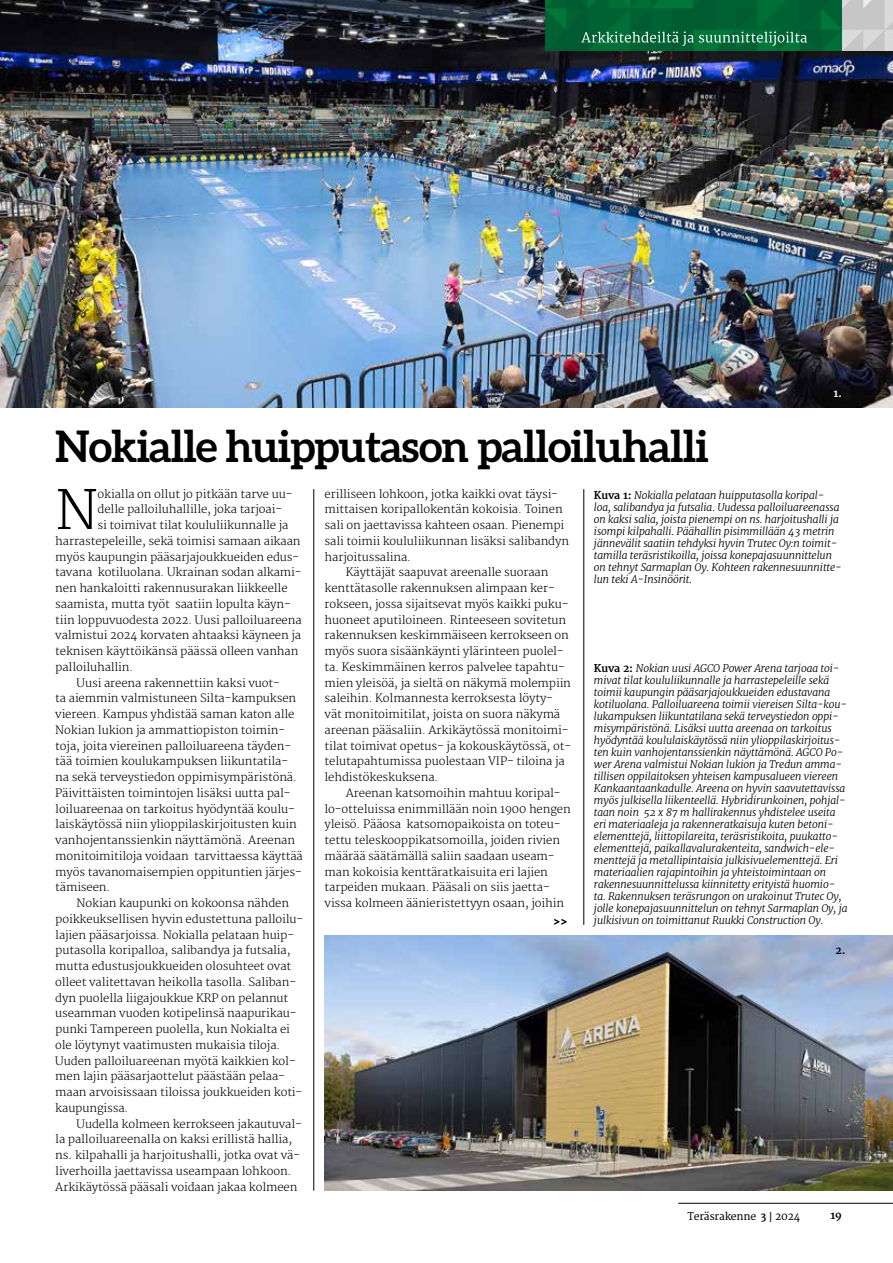
<style>
.page{position:relative;width:893px;height:1263px;background:#fff}
.page>*{position:absolute;margin:0;border:0;box-sizing:border-box;transform-origin:0 0}
.t1{font:300 52.8px "Merriweather";color:#000}
.t2{font:700 43.5px "Aleo";letter-spacing:-.025em;color:#000}
.t3{font:300 11.25px "Merriweather";letter-spacing:-.01em;color:#000}
.t4{font:italic 300 10.5px/12px "Merriweather";letter-spacing:-.01em;color:#000}
.t5{font:10.5px "Merriweather";letter-spacing:-.025em;color:#000}
.t6{font:700 10.5px "Merriweather";color:#000}
.t7{font:700 10.5px "Merriweather";color:#fff}
.s1{font-weight:700;font-style:normal}
.s2{font-weight:700}
</style>
<div class="page">
<hr style="left:678px;top:1203px;width:215px;height:1px;background:#000">
<img style="left:325px;top:935px;width:568px;height:256px">
<img style="left:0;top:0;width:893px;height:407px">
<svg style="left:545px;top:0;width:348px;height:51px;background:#24774f"></svg>
<svg style="left:554px;top:919px;width:13px;height:6px"></svg>
<hr style="left:313px;top:489px;width:1px;height:702px;background:#000">
<hr style="left:583px;top:489px;width:1px;height:436px;background:#000">
<p class="t7" style="left:833px;top:387px;width:10px">1.</p>
<h2 class="t2" style="left:55px;top:421px;width:655px">Nokialle huipputason palloiluhalli</h2>
<p class="t3" style="left:325px;top:487px;width:235px">erilliseen lohkoon, jotka kaikki ovat täysi-</p>
<p class="t3" style="left:325px;top:503px;width:240px">mittaisen koripallokentän kokoisia. Toinen</p>
<p class="t3" style="left:325px;top:518px;width:241px">sali on jaettavissa kahteen osaan. Pienempi</p>
<p class="t3" style="left:325px;top:534px;width:246px">sali toimii koululiikunnan lisäksi salibandyn</p>
<p class="t3" style="left:325px;top:550px;width:88px">harjoitussalina.</p>
<p class="t3" style="left:346px;top:566px;width:204px">Käyttäjät saapuvat areenalle suoraan</p>
<p class="t3" style="left:325px;top:581px;width:232px">kenttätasolle rakennuksen alimpaan ker-</p>
<p class="t3" style="left:325px;top:597px;width:245px">rokseen, jossa sijaitsevat myös kaikki puku-</p>
<p class="t3" style="left:325px;top:613px;width:243px">huoneet aputiloineen. Rinteeseen sovitetun</p>
<p class="t3" style="left:325px;top:629px;width:246px">rakennuksen keskimmäiseen kerrokseen on</p>
<p class="t3" style="left:325px;top:644px;width:241px">myös suora sisäänkäynti ylärinteen puolel-</p>
<p class="t3" style="left:325px;top:660px;width:242px">ta. Keskimmäinen kerros palvelee tapahtu-</p>
<p class="t3" style="left:325px;top:676px;width:248px">mien yleisöä, ja sieltä on näkymä molempiin</p>
<p class="t3" style="left:325px;top:692px;width:230px">saleihin. Kolmannesta kerroksesta löyty-</p>
<p class="t3" style="left:325px;top:707px;width:237px">vät monitoimitilat, joista on suora näkymä</p>
<p class="t3" style="left:325px;top:723px;width:245px">areenan pääsaliin. Arkikäytössä monitoimi-</p>
<p class="t3" style="left:325px;top:739px;width:248px">tilat toimivat opetus- ja kokouskäytössä, ot-</p>
<p class="t3" style="left:325px;top:755px;width:242px">telutapahtumissa puolestaan VIP- tiloina ja</p>
<p class="t3" style="left:325px;top:770px;width:115px">lehdistökeskuksena.</p>
<p class="t3" style="left:346px;top:786px;width:216px">Areenan katsomoihin mahtuu koripal-</p>
<p class="t3" style="left:325px;top:802px;width:248px">lo-otteluissa enimmillään noin 1900 hengen</p>
<p class="t3" style="left:325px;top:818px;width:237px">yleisö. Pääosa katsomopaikoista on toteu-</p>
<p class="t3" style="left:325px;top:833px;width:237px">tettu teleskooppikatsomoilla, joiden rivien</p>
<p class="t3" style="left:325px;top:849px;width:231px">määrää säätämällä saliin saadaan useam-</p>
<p class="t3" style="left:325px;top:865px;width:225px">man kokoisia kenttäratkaisuita eri lajien</p>
<p class="t3" style="left:325px;top:881px;width:227px">tarpeiden mukaan. Pääsali on siis jaetta-</p>
<p class="t3" style="left:325px;top:896px;width:241px">vissa kolmeen äänieristettyyn osaan, joihin</p>
<h1 class="t1" style="left:55px;top:479px;width:44px">N</h1>
<p class="t3" style="left:98px;top:487px;width:196px">okialla on ollut jo pitkään tarve uu-</p>
<p class="t4" style="left:594px;top:490px;width:249px"><span class="s1">Kuva 1:</span> Nokialla pelataan huipputasolla koripal&shy;loa, salibandya ja futsalia. Uudessa palloiluareenassa on kaksi salia, joista pienempi on ns. harjoitushalli ja isompi kilpahalli. Päähallin pisimmillään 43 metrin jännevälit saatiin tehdyksi hyvin Trutec Oy:n toimit&shy;tamilla teräsristikoilla, joissa konepajasuunnittelun on tehnyt Sarmaplan Oy. Kohteen rakennesuunnitte&shy;lun teki A-Insinöörit.</p>
<p class="t3" style="left:98px;top:503px;width:186px">delle palloiluhallille, joka tarjoai-</p>
<p class="t3" style="left:98px;top:518px;width:192px">si toimivat tilat koululiikunnalle ja</p>
<p class="t3" style="left:55px;top:534px;width:247px">harrastepeleille, sekä toimisi samaan aikaan</p>
<p class="t3" style="left:55px;top:550px;width:246px">myös kaupungin pääsarjajoukkueiden edus-</p>
<p class="t3" style="left:55px;top:566px;width:248px">tavana kotiluolana. Ukrainan sodan alkami-</p>
<p class="t3" style="left:55px;top:581px;width:234px">nen hankaloitti rakennusurakan liikkeelle</p>
<p class="t3" style="left:55px;top:597px;width:237px">saamista, mutta työt saatiin lopulta käyn-</p>
<p class="t3" style="left:55px;top:613px;width:248px">tiin loppuvuodesta 2022. Uusi palloiluareena</p>
<p class="t3" style="left:55px;top:629px;width:247px">valmistui 2024 korvaten ahtaaksi käyneen ja</p>
<p class="t3" style="left:55px;top:644px;width:245px">teknisen käyttöikänsä päässä olleen vanhan</p>
<p class="t3" style="left:55px;top:660px;width:80px">palloiluhallin.</p>
<p class="t3" style="left:77px;top:676px;width:205px">Uusi areena rakennettiin kaksi vuot-</p>
<p class="t3" style="left:55px;top:692px;width:242px">ta aiemmin valmistuneen Silta-kampuksen</p>
<p class="t3" style="left:55px;top:707px;width:241px">viereen. Kampus yhdistää saman katon alle</p>
<p class="t3" style="left:55px;top:723px;width:231px">Nokian lukion ja ammattiopiston toimin-</p>
<p class="t3" style="left:55px;top:739px;width:237px">toja, joita viereinen palloiluareena täyden-</p>
<p class="t3" style="left:55px;top:755px;width:234px">tää toimien koulukampuksen liikuntatila-</p>
<p class="t3" style="left:55px;top:770px;width:243px">na sekä terveystiedon oppimisympäristönä.</p>
<p class="t3" style="left:55px;top:786px;width:237px">Päivittäisten toimintojen lisäksi uutta pal-</p>
<p class="t3" style="left:55px;top:802px;width:241px">loiluareenaa on tarkoitus hyödyntää koulu-</p>
<p class="t3" style="left:55px;top:818px;width:243px">laiskäytössä niin ylioppilaskirjoitusten kuin</p>
<p class="t3" style="left:55px;top:833px;width:241px">vanhojentanssienkin näyttämönä. Areenan</p>
<p class="t3" style="left:55px;top:849px;width:249px">monitoimitiloja voidaan tarvittaessa käyttää</p>
<p class="t3" style="left:55px;top:865px;width:248px">myös tavanomaisempien oppituntien järjes-</p>
<p class="t3" style="left:55px;top:881px;width:57px">tämiseen.</p>
<p class="t3" style="left:77px;top:896px;width:214px">Nokian kaupunki on kokoonsa nähden</p>
<p class="t3" style="left:55px;top:912px;width:250px">poikkeuksellisen hyvin edustettuna palloilu-</p>
<p class="t3" style="left:55px;top:928px;width:240px">lajien pääsarjoissa. Nokialla pelataan huip-</p>
<p class="t3" style="left:55px;top:944px;width:237px">putasolla koripalloa, salibandya ja futsalia,</p>
<p class="t3" style="left:55px;top:959px;width:237px">mutta edustusjoukkueiden olosuhteet ovat</p>
<p class="t3" style="left:55px;top:975px;width:242px">olleet valitettavan heikolla tasolla. Saliban-</p>
<p class="t3" style="left:55px;top:991px;width:235px">dyn puolella liigajoukkue KRP on pelannut</p>
<p class="t3" style="left:55px;top:1007px;width:243px">useamman vuoden kotipelinsä naapurikau-</p>
<p class="t3" style="left:55px;top:1022px;width:236px">punki Tampereen puolella, kun Nokialta ei</p>
<p class="t3" style="left:55px;top:1038px;width:227px">ole löytynyt vaatimusten mukaisia tiloja.</p>
<p class="t3" style="left:55px;top:1054px;width:242px">Uuden palloiluareenan myötä kaikkien kol-</p>
<p class="t3" style="left:55px;top:1070px;width:231px">men lajin pääsarjaottelut päästään pelaa-</p>
<p class="t3" style="left:55px;top:1085px;width:249px">maan arvoisissaan tiloissa joukkueiden koti-</p>
<p class="t3" style="left:55px;top:1101px;width:75px">kaupungissa.</p>
<p class="t3" style="left:77px;top:1117px;width:227px">Uudella kolmeen kerrokseen jakautuval-</p>
<p class="t3" style="left:55px;top:1133px;width:238px">la palloiluareenalla on kaksi erillistä hallia,</p>
<p class="t3" style="left:55px;top:1148px;width:246px">ns. kilpahalli ja harjoitushalli, jotka ovat vä-</p>
<p class="t3" style="left:55px;top:1164px;width:238px">liverhoilla jaettavissa useampaan lohkoon.</p>
<p class="t3" style="left:55px;top:1180px;width:244px">Arkikäytössä pääsali voidaan jakaa kolmeen</p>
<p class="t4" style="left:594px;top:662px;width:255px"><span class="s1">Kuva 2:</span> Nokian uusi AGCO Power Arena tarjoaa toi&shy;mivat tilat koululiikunnalle ja harrastepeleille sekä toimii kaupungin pääsarjajoukkueiden edustavana kotiluolana. Palloiluareena toimii viereisen Silta-kou&shy;lukampuksen liikuntatilana sekä terveystiedon oppi&shy;misympäristönä. Lisäksi uutta areenaa on tarkoitus hyödyntää koululaiskäytössä niin ylioppilaskirjoitus&shy;ten kuin vanhojentanssienkin näyttämönä. AGCO Po&shy;wer Arena valmistui Nokian lukion ja Tredun amma&shy;tillisen oppilaitoksen yhteisen kampusalueen viereen Kankaantaankadulle. Areena on hyvin saavutettavissa myös julkisella liikenteellä. Hybridirunkoinen, pohjal&shy;taan noin 52 x 87 m hallirakennus yhdistelee useita eri materiaaleja ja rakenneratkaisuja kuten betoni&shy;elementtejä, liittopilareita, teräsristikoita, puukatto&shy;elementtejä, paikallavalurakenteita, sandwich-ele&shy;menttejä ja metallipintaisia julkisivuelementtejä. Eri materiaalien rajapintoihin ja yhteistoimintaan on rakennesuunnittelussa kiinnitetty erityistä huomio&shy;ta. Rakennuksen teräsrungon on urakoinut Trutec Oy, jolle konepajasuunnittelun on tehnyt Sarmaplan Oy, ja julkisivun on toimittanut Ruukki Construction Oy.</p>
<p class="t6" style="left:835px;top:944px;width:12px">2.</p>
<p class="t5" style="left:687px;top:1210px;width:114px">Teräsrakenne <span class="s2">3</span> | 2024</p>
<p class="t6" style="left:830px;top:1209px;width:13px">19</p>
</div>
